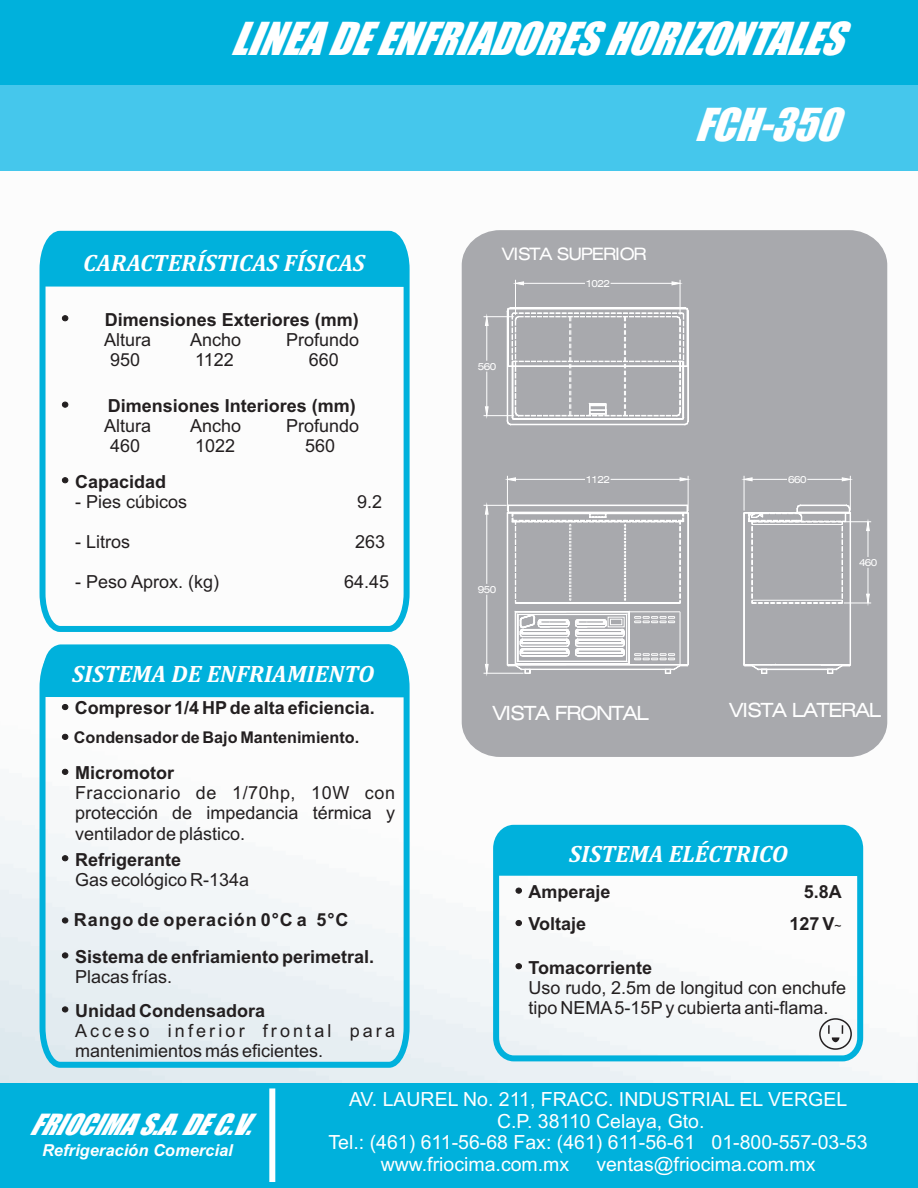
<style>
.page{position:relative;width:918px;height:1188px;background:#fff}
.page>*{position:absolute;margin:0;border:0;box-sizing:border-box;transform-origin:0 0}
.t1{font:italic 42px/86.4px "Impact";color:#fff;text-align:right}
.t2{font:italic 27px "Impact";color:#fff}
.t3{font:italic 700 24px "Cambria";color:#fff}
.t4{font:19.5px "Arial";color:#fff}
.t5{font:expanded 19.5px "Swiss 721 BT";letter-spacing:-.065em;color:#fff}
.t6{font:18px/20.1px "Arial";color:#231f20}
.t7{font:700 18px "Arial";color:#231f20}
.t8{font:700 18px "Arial";letter-spacing:.05em;color:#231f20}
.t9{font:expanded 17.1px "Swiss 721 BT";letter-spacing:-.065em;color:#fff}
.t10{font:italic 700 16.5px "Arial";color:#fff}
.t11{font:700 16.2px "Arial";color:#231f20}
.t12{font:expanded 9.75px "Swiss 721 BT";letter-spacing:-.06em;color:#fff}
.s1{font-weight:400;font-size:12px}
</style>
<div class="page">
<img style="left:0;top:170px;width:918px;height:913px">
<div style="left:0;top:0;width:918px;height:85px;background:#00b1dc"></div>
<div style="left:0;top:85px;width:918px;height:85px;background:#45c7ec"></div>
<div style="left:462px;top:230px;width:425px;height:527px;background:#a8a9ad;border-radius:37px"></div>
<hr style="left:515px;top:280px;width:1px;height:35px;background:#fff">
<hr style="left:680px;top:280px;width:1px;height:35px;background:#fff">
<hr style="left:524px;top:283px;width:61px;height:1px;background:#fff">
<hr style="left:611px;top:283px;width:61px;height:1px;background:#fff">
<svg style="left:514px;top:281px;width:10px;height:4px"></svg>
<svg style="left:672px;top:281px;width:10px;height:4px"></svg>
<hr style="left:850px;top:476px;width:1px;height:35px;background:#fff">
<hr style="left:744px;top:476px;width:1px;height:35px;background:#fff">
<hr style="left:807px;top:479px;width:35px;height:1px;background:#fff">
<hr style="left:752px;top:479px;width:35px;height:1px;background:#fff">
<svg style="left:842px;top:477px;width:10px;height:4px"></svg>
<svg style="left:742px;top:477px;width:10px;height:4px"></svg>
<hr style="left:507px;top:476px;width:1px;height:35px;background:#fff">
<hr style="left:688px;top:476px;width:1px;height:35px;background:#fff">
<hr style="left:516px;top:479px;width:69px;height:1px;background:#fff">
<hr style="left:611px;top:479px;width:69px;height:1px;background:#fff">
<svg style="left:506px;top:477px;width:10px;height:4px"></svg>
<svg style="left:680px;top:477px;width:10px;height:4px"></svg>
<hr style="left:484px;top:316px;width:30px;height:1px;background:#fff">
<hr style="left:484px;top:415px;width:30px;height:1px;background:#fff">
<hr style="left:487px;top:325px;width:1px;height:36px;background:#fff">
<hr style="left:487px;top:372px;width:1px;height:35px;background:#fff">
<svg style="left:485px;top:315px;width:3px;height:11px"></svg>
<svg style="left:485px;top:406px;width:3px;height:12px"></svg>
<svg style="left:744px;top:505px;width:127px;height:169px"></svg>
<div style="left:800px;top:505px;width:47px;height:1px;border:1px solid #fff"></div>
<svg style="left:507px;top:307px;width:182px;height:118px"></svg>
<hr style="left:752px;top:524px;width:90px;height:1px;background:#fff">
<hr style="left:752px;top:600px;width:90px;height:1px;background:#fff">
<svg style="left:484px;top:503px;width:205px;height:172px"></svg>
<svg style="left:37px;top:644px;width:376px;height:427px"></svg>
<div style="left:43px;top:644px;width:364px;height:53px;background:#00b1dc"></div>
<svg style="left:62px;top:704px;width:6px;height:6px"></svg>
<svg style="left:62px;top:734px;width:6px;height:6px"></svg>
<svg style="left:62px;top:769px;width:6px;height:6px"></svg>
<svg style="left:62px;top:855px;width:6px;height:6px"></svg>
<svg style="left:62px;top:918px;width:6px;height:5px"></svg>
<svg style="left:62px;top:953px;width:6px;height:5px"></svg>
<svg style="left:62px;top:1007px;width:6px;height:5px"></svg>
<svg style="left:37px;top:228px;width:376px;height:407px"></svg>
<div style="left:43px;top:234px;width:364px;height:53px;background:#00b1dc"></div>
<svg style="left:62px;top:315px;width:6px;height:6px"></svg>
<svg style="left:62px;top:402px;width:6px;height:5px"></svg>
<svg style="left:62px;top:477px;width:6px;height:6px"></svg>
<svg style="left:490px;top:822px;width:376px;height:242px"></svg>
<div style="left:496px;top:828px;width:364px;height:48px;background:#00b1dc"></div>
<div style="left:819px;top:1018px;width:33px;height:32px;border:1px solid #231f20;border-radius:50%"></div>
<svg style="left:828px;top:1016px;width:15px;height:27px"></svg>
<svg style="left:516px;top:888px;width:6px;height:5px"></svg>
<svg style="left:516px;top:920px;width:6px;height:6px"></svg>
<svg style="left:516px;top:963px;width:6px;height:6px"></svg>
<div style="left:0;top:1083px;width:918px;height:105px;background:#00b1dc"></div>
<div style="left:269px;top:1088px;width:6px;height:94px;background:#fff"></div>
<h1 class="t1" style="left:230px;top:-3px;width:628px">LINEA DEENFRIADORESHORIZONTALES<br>FCH-350</h1>
<h3 class="t3" style="left:83px;top:252px;width:283px">CARACTERÍSTICAS FÍSICAS</h3>
<p class="t7" style="left:105px;top:313px;width:256px">Dimensiones Exteriores (mm)</p>
<p class="t6" style="left:104px;top:331px;width:49px">Altura</p>
<p class="t6" style="left:190px;top:331px;width:53px">Ancho</p>
<p class="t6" style="left:286px;top:331px;width:75px">Profundo</p>
<p class="t6" style="left:110px;top:351px;width:32px">950</p>
<p class="t6" style="left:195px;top:351px;width:40px">1122</p>
<p class="t6" style="left:309px;top:351px;width:32px">660</p>
<p class="t7" style="left:108px;top:399px;width:250px">Dimensiones Interiores (mm)</p>
<p class="t6" style="left:104px;top:417px;width:49px">Altura</p>
<p class="t6" style="left:190px;top:417px;width:53px">Ancho</p>
<p class="t6" style="left:286px;top:417px;width:75px">Profundo</p>
<p class="t6" style="left:110px;top:438px;width:32px">460</p>
<p class="t6" style="left:195px;top:438px;width:42px">1022</p>
<p class="t6" style="left:305px;top:438px;width:32px">560</p>
<p class="t7" style="left:75px;top:475px;width:93px">Capacidad</p>
<p class="t6" style="left:75px;top:493px;width:114px">- Pies cúbicos</p>
<p class="t6" style="left:357px;top:493px;width:27px">9.2</p>
<p class="t6" style="left:75px;top:533px;width:57px">- Litros</p>
<p class="t6" style="left:355px;top:533px;width:32px">263</p>
<p class="t6" style="left:75px;top:574px;width:146px">- Peso Aprox. (kg)</p>
<p class="t6" style="left:344px;top:574px;width:47px">64.45</p>
<h3 class="t3" style="left:72px;top:664px;width:304px">SISTEMA DE ENFRIAMIENTO</h3>
<p class="t7" style="left:75px;top:701px;width:301px">Compresor 1/4 HPde alta eficiencia.</p>
<p class="t11" style="left:74px;top:731px;width:287px">Condensador de Bajo Mantenimiento.</p>
<p class="t7" style="left:75px;top:766px;width:101px">Micromotor</p>
<p class="t6" style="left:75px;top:785px;width:322px;text-align:justify">Fraccionario de 1/70hp, 10W con protección de impedancia térmica y ventilador de plástico.</p>
<p class="t7" style="left:75px;top:853px;width:108px">Refrigerante</p>
<p class="t6" style="left:75px;top:871px;width:176px">Gas ecológico R-134a</p>
<p class="t8" style="left:74px;top:913px;width:276px">Rango de operación 0°C a 5°C</p>
<p class="t7" style="left:75px;top:950px;width:301px">Sistema de enfriamiento perimetral.</p>
<p class="t6" style="left:75px;top:968px;width:99px">Placas frías.</p>
<p class="t7" style="left:75px;top:1004px;width:192px">Unidad Condensadora</p>
<p class="t6" style="left:75px;top:1022px;width:322px">Acceso inferior frontal para mantenimientos más eficientes.</p>
<p class="t9" style="left:502px;top:247px;width:146px">VISTA SUPERIOR</p>
<p class="t12" style="left:478px;top:362px;width:20px">560</p>
<p class="t12" style="left:478px;top:585px;width:20px">950</p>
<p class="t12" style="left:586px;top:279px;width:26px">1022</p>
<p class="t12" style="left:586px;top:476px;width:26px">1122</p>
<p class="t12" style="left:788px;top:475px;width:20px">660</p>
<p class="t12" style="left:859px;top:558px;width:20px">460</p>
<p class="t5" style="left:492px;top:705px;width:158px">VISTA FRONTAL</p>
<p class="t5" style="left:729px;top:702px;width:153px">VISTA LATERAL</p>
<h3 class="t3" style="left:569px;top:844px;width:220px">SISTEMA ELÉCTRICO</h3>
<p class="t7" style="left:529px;top:885px;width:84px">Amperaje</p>
<p class="t7" style="left:804px;top:885px;width:40px">5.8A</p>
<p class="t7" style="left:529px;top:917px;width:59px">Voltaje</p>
<p class="t7" style="left:789px;top:917px;width:54px">127 V<span class="s1">~</span></p>
<p class="t7" style="left:529px;top:961px;width:125px">Tomacorriente</p>
<p class="t6" style="left:529px;top:979px;width:319px">Uso rudo, 2.5m de longitud con enchufe tipo NEMA5-15Py cubierta anti-flama.</p>
<h2 class="t2" style="left:29px;top:1114px;width:235px">FRIOCIMA S.A.DEC.V.</h2>
<p class="t10" style="left:42px;top:1144px;width:192px">Refrigeración Comercial</p>
<p class="t4" style="left:349px;top:1092px;width:500px">AV. LAUREL No. 211, FRACC. INDUSTRIAL EL VERGEL</p>
<p class="t4" style="left:497px;top:1113px;width:209px">C.P. 38110 Celaya, Gto.</p>
<p class="t4" style="left:329px;top:1135px;width:541px">Tel.: (461) 611-56-68 Fax: (461) 611-56-61 01-800-557-03-53</p>
<p class="t4" style="left:381px;top:1157px;width:190px">www.friocima.com.mx</p>
<p class="t4" style="left:596px;top:1157px;width:221px">ventas@friocima.com.mx</p>
</div>
